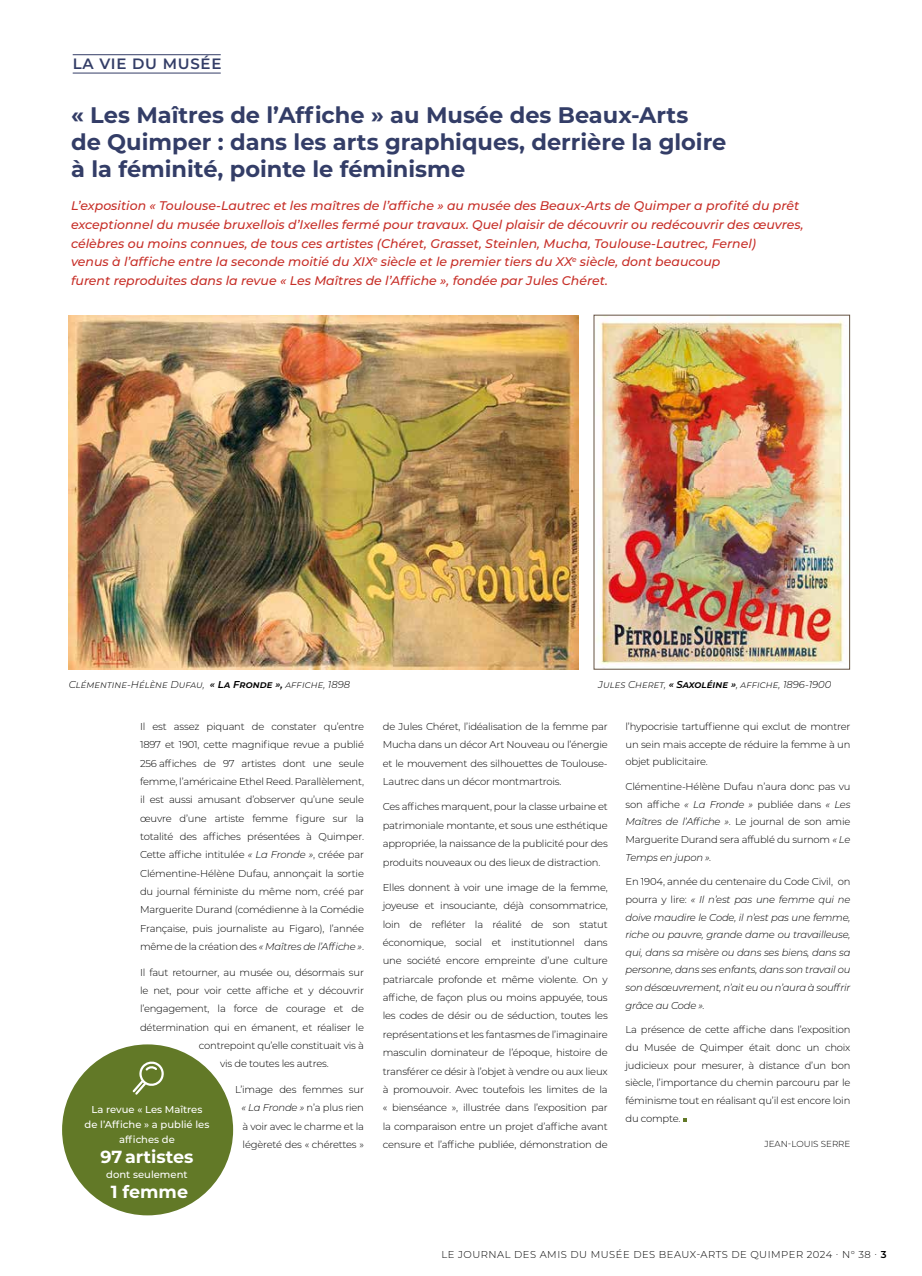
<style>
.page{position:relative;width:922px;height:1276px;background:#fff}
.page>*{position:absolute;margin:0;border:0;box-sizing:border-box;transform-origin:0 0}
.t1{font:700 22.5px/27px "Montserrat";color:#333d67}
.t2{font:700 17.5px "Montserrat";color:#fff}
.t3{font:600 15px "Montserrat";letter-spacing:.05em;color:#333d67}
.t4{font:italic 500 12.5px/18.8px "Montserrat";color:#c72f28}
.t5{font:300 10px/18.4px "Montserrat";letter-spacing:-.02em;color:#000;text-align:justify}
.t6{font:italic 300 10px/17.6px "Montserrat";color:#000;text-align:justify}
.t7{font:500 10px/15px "Montserrat";color:#fff;text-align:center}
.t8{font:300 10px "Montserrat";letter-spacing:.05em;color:#000}
.t9{font:300 8.75px "Montserrat";color:#000}
.s1{font-weight:600}
.s2{font-style:italic}
.s3{font-style:normal}
</style>
<div class="page">
<img style="left:596px;top:320px;width:248px;height:345px">
<div style="left:62px;top:1044px;width:171px;height:171px;background:#627927;border-radius:50%"></div>
<svg style="left:132px;top:1061px;width:32px;height:33px"></svg>
<hr style="left:73px;top:54px;width:148px;height:1px;background:#333d67">
<hr style="left:73px;top:73px;width:148px;height:1px;background:#333d67">
<img style="left:69px;top:315px;width:509px;height:354px">
<h3 class="t3" style="left:73px;top:53px;width:150px">LA VIE DU MUSÉE</h3>
<h1 class="t1" style="left:71px;top:100px;width:656px">« Les Maîtres de l’Affiche » au Musée des Beaux-Arts<br>de Quimper : dans les arts graphiques, derrière la gloire à la féminité, pointe le féminisme</h1>
<p class="t4" style="left:71px;top:196px;width:733px">L’exposition « Toulouse-Lautrec et les maîtres de l’affiche » au musée des Beaux-Arts de Quimper a profité du prêt exceptionnel du musée bruxellois d’Ixelles fermé pour travaux. Quel plaisir de découvrir ou redécouvrir des œuvres, célèbres ou moins connues, de tous ces artistes (Chéret, Grasset, Steinlen, Mucha, Toulouse-Lautrec, Fernel)<br>venus à l’affiche entre la seconde moitié du XIX<sup>e</sup> siècle et le premier tiers du XX<sup>e</sup> siècle, dont beaucoup<br>furent reproduites dans la revue « Les Maîtres de l’Affiche », fondée par Jules Chéret.</p>
<p class="t6" style="left:69px;top:675px;width:283px">Clémentine-Hélène Dufau, <span class="s1">« La Fronde »,</span> affiche, 1898</p>
<p class="t5" style="left:140px;top:717px;width:225px">Il est assez piquant de constater qu’entre 1897 et 1901, cette magnifique revue a publié 256 affiches de 97 artistes dont une seule femme, l’américaine Ethel Reed. Parallèlement, il est aussi amusant d’observer qu’une seule œuvre d’une artiste femme figure sur la totalité des affiches présentées à Quimper.<br>Cette affiche intitulée <span class="s2">« La Fronde »</span>, créée par Clémentine-Hélène Dufau, annonçait la sortie du journal féministe du même nom, créé par Marguerite Durand (comédienne à la Comédie Française, puis journaliste au Figaro), l’année même de la création des <span class="s2">« Maîtres de l’Affiche »</span>.</p>
<p class="t5" style="left:140px;top:962px;width:225px">Il faut retourner, au musée ou, désormais sur</p>
<p class="t5" style="left:140px;top:981px;width:225px">le net, pour voir cette affiche et y découvrir</p>
<p class="t5" style="left:140px;top:999px;width:225px">l’engagement, la force de courage et de</p>
<p class="t5" style="left:140px;top:1017px;width:225px">détermination qui en émanent, et réaliser le</p>
<p class="t5" style="left:199px;top:1036px;width:166px">contrepoint qu’elle constituait vis à</p>
<p class="t5" style="left:220px;top:1054px;width:110px">vis de toutes les autres.</p>
<p class="t5" style="left:241px;top:1079px;width:124px;text-indent:-6px">L’image des femmes sur <span class="s2">« La Fronde »</span> n’a plus rien à voir avec le charme et la légèreté des « chérettes »</p>
<p class="t7" style="left:85px;top:1101px;width:126px">La revue « Les Maîtres de l’Affiche » a publié les affiches de</p>
<h2 class="t2" style="left:100px;top:1144px;width:94px">97artistes</h2>
<p class="t7" style="left:106px;top:1166px;width:83px">dont seulement</p>
<h2 class="t2" style="left:111px;top:1179px;width:79px">1 femme</h2>
<p class="t6" style="left:598px;top:675px;width:235px">Jules Cheret, <span class="s1">« Saxoléine »</span>, affiche, 1896-1900</p>
<p class="t5" style="left:382px;top:717px;width:226px">de Jules Chéret, l’idéalisation de la femme par Mucha dans un décor Art Nouveau ou l’énergie et le mouvement des silhouettes de Toulouse-Lautrec dans un décor montmartrois.</p>
<p class="t5" style="left:382px;top:797px;width:226px">Ces affiches marquent, pour la classe urbaine et patrimoniale montante, et sous une esthétique appropriée, la naissance de la publicité pour des produits nouveaux ou des lieux de distraction.</p>
<p class="t5" style="left:382px;top:878px;width:226px">Elles donnent à voir une image de la femme, joyeuse et insouciante, déjà consommatrice, loin de refléter la réalité de son statut économique, social et institutionnel dans une société encore empreinte d’une culture patriarcale profonde et même violente. On y affiche, de façon plus ou moins appuyée, tous les codes de désir ou de séduction, toutes les représentations et les fantasmes de l’imaginaire masculin dominateur de l’époque, histoire de transférer ce désir à l’objet à vendre ou aux lieux à promouvoir. Avec toutefois les limites de la « bienséance », illustrée dans l’exposition par la comparaison entre un projet d’affiche avant censure et l’affiche publiée, démonstration de</p>
<p class="t5" style="left:625px;top:717px;width:226px;line-height:17.6px">l’hypocrisie tartuffienne qui exclut de montrer un sein mais accepte de réduire la femme à un objet publicitaire.</p>
<p class="t5" style="left:625px;top:777px;width:226px;line-height:17.6px">Clémentine-Hélène Dufau n’aura donc pas vu son affiche <span class="s2">« La Fronde »</span> publiée dans <span class="s2">« Les Maîtres de l’Affiche »</span>. Le journal de son amie Marguerite Durand sera affublé du surnom <span class="s2">« Le Temps en jupon ».</span></p>
<p class="t6" style="left:625px;top:872px;width:226px"><span class="s3">En 1904, année du centenaire du Code Civil, on pourra y lire:</span> « Il n’est pas une femme qui ne doive maudire le Code, il n’est pas une femme, riche ou pauvre, grande dame ou travailleuse, qui, dans sa misère ou dans ses biens, dans sa personne, dans ses enfants, dans son travail ou son désœuvrement, n’ait eu ou n’aura à souffrir grâce au Code ».</p>
<p class="t5" style="left:625px;top:1020px;width:226px;line-height:17.6px">La présence de cette affiche dans l’exposition du Musée de Quimper était donc un choix judicieux pour mesurer, à distance d’un bon siècle, l’importance du chemin parcouru par le féminisme tout en réalisant qu’il est encore loin du compte.</p>
<p class="t9" style="left:764px;top:1138px;width:88px">JEAN-LOUIS SERRE</p>
<p class="t8" style="left:441px;top:1247px;width:446px">LE JOURNAL DES AMIS DU MUSÉE DES BEAUX-ARTS DE QUIMPER 2024 · N° 38 · <span class="s1">3</span></p>
</div>
